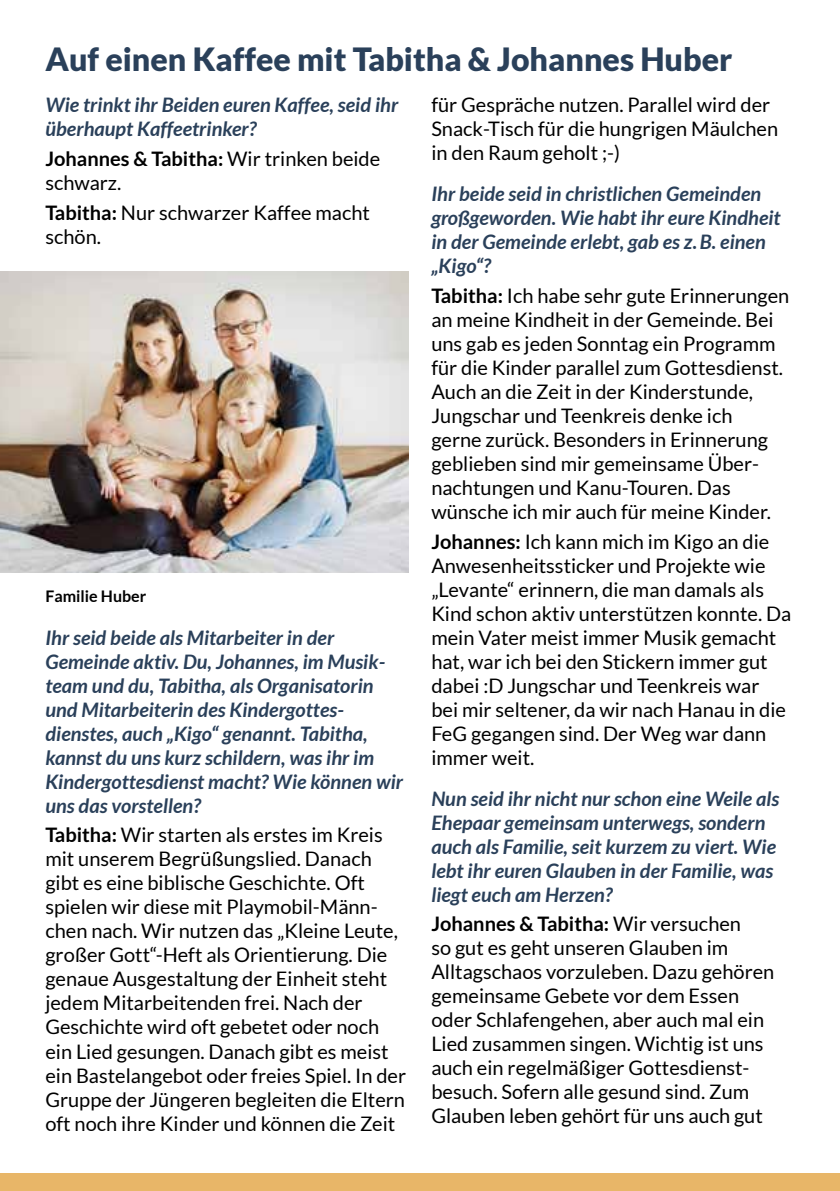
<style>
.page{position:relative;width:840px;height:1191px;background:#fff}
.page>*{position:absolute;margin:0;border:0;box-sizing:border-box;transform-origin:0 0}
.t1{font:900 32px "Lato";color:#2a405a}
.t2{font:20px/24px "Lato";color:#000}
.t3{font:italic 700 20px/24px "Lato";color:#2a405a}
.t4{font:700 16px "Lato";color:#000}
.s1{font-weight:700}
</style>
<div class="page">
<img style="left:0;top:271px;width:408px;height:301px">
<div style="left:0;top:1174px;width:839px;height:17px;background:#e8b668"></div>
<h1 class="t1" style="left:45px;top:41px;width:688px">Auf einen Kaffee mit Tabitha &amp; Johannes Huber</h1>
<p class="t3" style="left:45px;top:93px;width:354px">Wie trinkt ihr Beiden euren Kaffee, seid ihr überhaupt Kaffeetrinker?</p>
<p class="t2" style="left:45px;top:146px;width:336px"><span class="s1">Johannes &amp; Tabitha:</span> Wir trinken beide schwarz.</p>
<p class="t2" style="left:45px;top:200px;width:326px"><span class="s1">Tabitha:</span> Nur schwarzer Kaffee macht schön.</p>
<p class="t2" style="left:431px;top:93px;width:348px">für Gespräche nutzen. Parallel wird der<br>Snack-Tisch für die hungrigen Mäulchen in den Raum geholt ;-)</p>
<p class="t3" style="left:431px;top:182px;width:350px">Ihr beide seid in christlichen Gemeinden großgeworden. Wie habt ihr eure Kindheit in der Gemeinde erlebt, gab es z.B. einen „Kigo“?</p>
<p class="t2" style="left:431px;top:283px;width:359px"><span class="s1">Tabitha:</span> Ich habe sehr gute Erinnerungen an meine Kindheit in der Gemeinde. Bei uns gab es jeden Sonntag ein Programm für die Kinder parallel zum Gottesdienst.<br>Auch an die Zeit in der Kinderstunde, Jungschar und Teenkreis denke ich<br>gerne zurück. Besonders in Erinnerung geblieben sind mir gemeinsame Über&shy;nachtungen und Kanu-Touren. Das wünsche ich mir auch für meine Kinder.</p>
<p class="t2" style="left:431px;top:529px;width:361px"><span class="s1">Johannes:</span> Ich kann mich im Kigo an die Anwesenheitssticker und Projekte wie „Levante“ erinnern, die man damals als Kind schon aktiv unterstützen konnte. Da mein Vater meist immer Musik gemacht hat, war ich bei den Stickern immer gut dabei :D Jungschar und Teenkreis war<br>bei mir seltener, da wir nach Hanau in die FeG gegangen sind. Der Weg war dann immer weit.</p>
<p class="t3" style="left:431px;top:787px;width:349px">Nun seid ihr nicht nur schon eine Weile als Ehepaar gemeinsam unterwegs, sondern auch als Familie, seit kurzem zu viert. Wie lebt ihr euren Glauben in der Familie, was liegt euch am Herzen?</p>
<p class="t2" style="left:431px;top:912px;width:344px"><span class="s1">Johannes &amp; Tabitha:</span> Wir versuchen<br>so gut es geht unseren Glauben im Alltagschaos vorzuleben. Dazu gehören gemeinsame Gebete vor dem Essen oder Schlafengehen, aber auch mal ein Lied zusammen singen. Wichtig ist uns auch ein regelmäßiger Gottesdienst&shy;besuch. Sofern alle gesund sind. Zum Glauben leben gehört für uns auch gut</p>
<p class="t4" style="left:45px;top:587px;width:102px">Familie Huber</p>
<p class="t3" style="left:45px;top:626px;width:359px">Ihr seid beide als Mitarbeiter in der Gemeinde aktiv. Du, Johannes, im Musik&shy;team und du, Tabitha, als Organisatorin und Mitarbeiterin des Kindergottes&shy;dienstes, auch „Kigo“ genannt. Tabitha, kannst du uns kurz schildern, was ihr im Kindergottesdienst macht? Wie können wir uns das vorstellen?</p>
<p class="t2" style="left:45px;top:823px;width:362px"><span class="s1">Tabitha:</span> Wir starten als erstes im Kreis mit unserem Begrüßungslied. Danach gibt es eine biblische Geschichte. Oft spielen wir diese mit Playmobil-Männ&shy;chen nach. Wir nutzen das „Kleine Leute, großer Gott“-Heft als Orientierung. Die genaue Ausgestaltung der Einheit steht jedem Mitarbeitenden frei. Nach der Geschichte wird oft gebetet oder noch ein Lied gesungen. Danach gibt es meist ein Bastelangebot oder freies Spiel. In der Gruppe der Jüngeren begleiten die Eltern oft noch ihre Kinder und können die Zeit</p>
</div>
